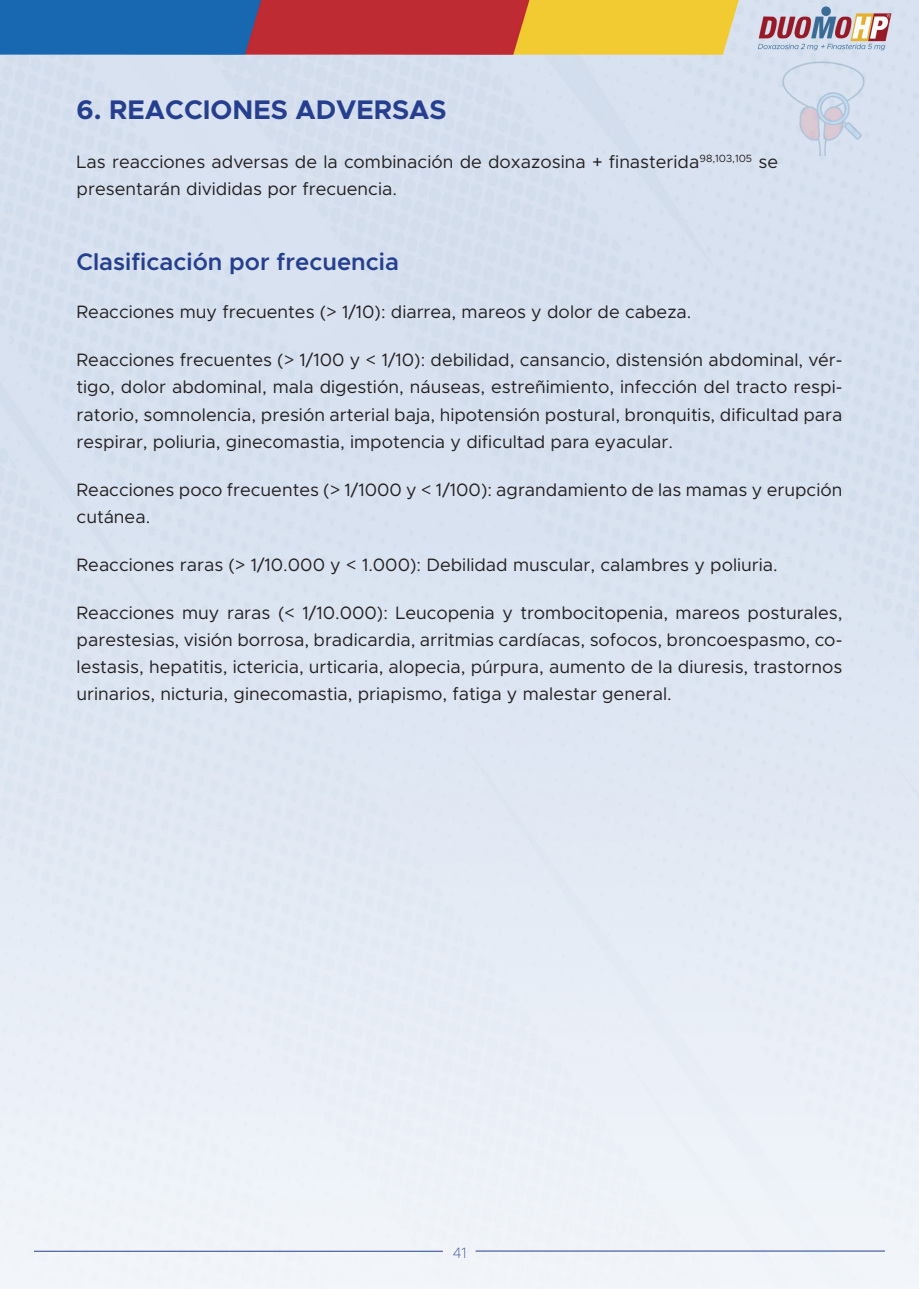
<style>
.page{position:relative;width:919px;height:1289px;background:#fff}
.page>*{position:absolute;margin:0;border:0;box-sizing:border-box;transform-origin:0 0}
.Titulos{font:700 27px "Metropolis";color:#253f8e}
.Sub_Titulo{font:600 24px "Metropolis";color:#253f8e}
.t1{font:18px/27px "Metropolis";color:#231f20}
.t2{font:100 15px "Metropolis";color:#253f8e}
</style>
<div class="page">
<img style="left:0;top:0;width:918px;height:1288px">
<hr style="left:34px;top:1250px;width:409px;height:1px;background:#253f8e">
<hr style="left:475px;top:1250px;width:409px;height:1px;background:#253f8e">
<img style="left:778px;top:51px;width:90px;height:104px">
<p class="Titulos" style="left:77px;top:93px;width:371px">6. REACCIONES ADVERSAS</p>
<p class="t1" style="left:77px;top:148px;width:703px">Las reacciones adversas de la combinación de doxazosina + finasterida<sup>98,103,105</sup> se presentarán divididas por frecuencia.</p>
<p class="Sub_Titulo" style="left:77px;top:246px;width:324px">Clasificación por frecuencia</p>
<p class="t1" style="left:77px;top:298px;width:616px">Reacciones muy frecuentes (&gt; 1/10): diarrea, mareos y dolor de cabeza.</p>
<p class="t1" style="left:77px;top:347px;width:767px;text-align:justify">Reacciones frecuentes (&gt; 1/100 y &lt; 1/10): debilidad, cansancio, distensión abdominal, vér&shy;tigo, dolor abdominal, mala digestión, náuseas, estreñimiento, infección del tracto respi&shy;ratorio, somnolencia, presión arterial baja, hipotensión postural, bronquitis, dificultad para respirar, poliuria, ginecomastia, impotencia y dificultad para eyacular.</p>
<p class="t1" style="left:77px;top:476px;width:767px">Reacciones poco frecuentes (&gt; 1/1000 y &lt; 1/100): agrandamiento de las mamas y erupción cutánea.</p>
<p class="t1" style="left:77px;top:551px;width:702px">Reacciones raras (&gt; 1/10.000 y &lt; 1.000): Debilidad muscular, calambres y poliuria.</p>
<p class="t1" style="left:77px;top:599px;width:767px;text-align:justify">Reacciones muy raras (&lt; 1/10.000): Leucopenia y trombocitopenia, mareos posturales, parestesias, visión borrosa, bradicardia, arritmias cardíacas, sofocos, broncoespasmo, co&shy;lestasis, hepatitis, ictericia, urticaria, alopecia, púrpura, aumento de la diuresis, trastornos urinarios, nicturia, ginecomastia, priapismo, fatiga y malestar general.</p>
<p class="t2" style="left:452px;top:1243px;width:15px">41</p>
</div>
